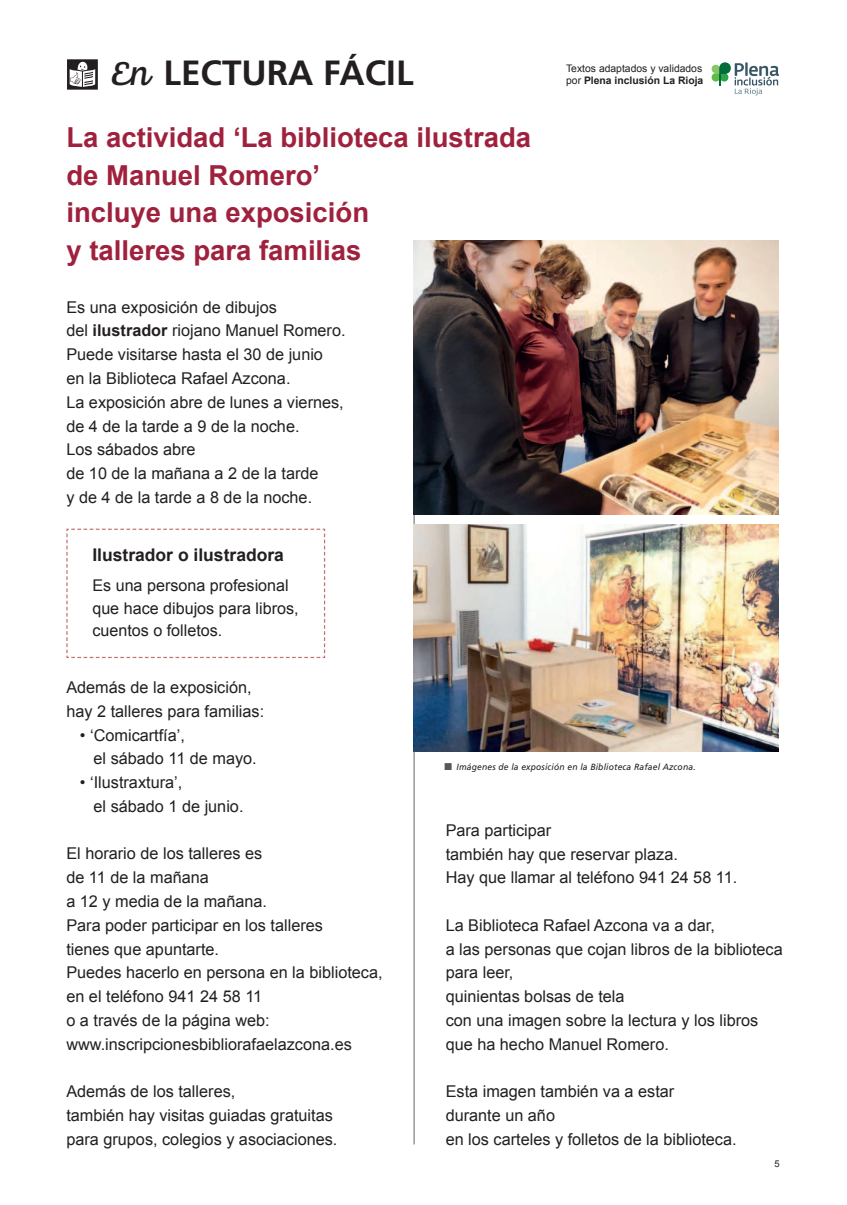
<style>
.page{position:relative;width:847px;height:1205px;background:#fff}
.page>*{position:absolute;margin:0;border:0;box-sizing:border-box;transform-origin:0 0}
.t1{font:700 35px "Frutiger LT Std";color:#231f20}
.t2{font:700 27.5px/37.5px "Arial";color:#9f213d}
.t3{font:700 17.5px "Arial";color:#231f20}
.t4{font:16.25px/23.8px "Arial";color:#231f20}
.t5{font:16.12px/22.5px "Arial";color:#231f20}
.t6{font:10.38px/12px "Arial";color:#231f20}
.t7{font:9.38px "Arial";color:#231f20}
.t8{font:italic 9px "Frutiger LT Std";letter-spacing:.02em;color:#231f20;scale:.95 1}
.s1{font-family:"Alianza Script 500";font-weight:400}
.s2{font-weight:700}
.s3{color:#57585a}
</style>
<div class="page">
<svg style="left:66px;top:528px;width:260px;height:130px"></svg>
<svg style="left:67px;top:59px;width:31px;height:31px"></svg>
<svg style="left:711px;top:62px;width:68px;height:33px"></svg>
<hr style="left:413px;top:240px;width:2px;height:904px;background:#808285">
<img style="left:414px;top:240px;width:365px;height:274px">
<img style="left:414px;top:524px;width:365px;height:227px">
<h1 class="t1" style="left:112px;top:54px;width:303px"><span class="s1">En</span> LECTURA FÁCIL</h1>
<h2 class="t2" style="left:66px;top:121px;width:466px">La actividad ‘La biblioteca ilustrada de Manuel Romero’<br>incluye una exposición<br>y talleres para familias</h2>
<p class="t4" style="left:66px;top:296px;width:281px">Es una exposición de dibujos<br>del <span class="s2">ilustrador</span> riojano Manuel Romero.<br>Puede visitarse hasta el 30 de junio<br>en la Biblioteca Rafael Azcona.<br>La exposición abre de lunes a viernes, de 4 de la tarde a 9 de la noche.<br>Los sábados abre<br>de 10 de la mañana a 2 de la tarde<br>y de 4 de la tarde a 8 de la noche.</p>
<p class="t3" style="left:92px;top:548px;width:193px">Ilustrador o ilustradora</p>
<p class="t5" style="left:92px;top:575px;width:208px">Es una persona profesional que hace dibujos para libros, cuentos o folletos.</p>
<p class="t6" style="left:566px;top:63px;width:139px">Textos adaptados y validados por <span class="s2">Plena inclusión La Rioja</span></p>
<p class="t4" style="left:66px;top:676px;width:199px">Además de la exposición, hay 2 talleres para familias:</p>
<p class="t4" style="left:93px;top:724px;width:165px;text-indent:-14px">• ‘Comicartfía’,<br>el sábado 11 de mayo.</p>
<p class="t4" style="left:93px;top:771px;width:151px;text-indent:-14px">• ‘Ilustraxtura’,<br>el sábado 1 de junio.</p>
<p class="t4" style="left:66px;top:843px;width:318px">El horario de los talleres es<br>de 11 de la mañana<br>a 12 y media de la mañana.<br>Para poder participar en los talleres<br>tienes que apuntarte.<br>Puedes hacerlo en persona en la biblioteca, en el teléfono 941 24 58 11<br>o a través de la página web: www.inscripcionesbibliorafaelazcona.es</p>
<p class="t4" style="left:66px;top:1080px;width:272px">Además de los talleres,<br>también hay visitas guiadas gratuitas para grupos, colegios y asociaciones.</p>
<p class="t8" style="left:444px;top:762px;width:266px"><span class="s3">■</span> Imágenes de la exposición en la Biblioteca Rafael Azcona.</p>
<p class="t4" style="left:445px;top:819px;width:293px">Para participar<br>también hay que reservar plaza.<br>Hay que llamar al teléfono 941 24 58 11.</p>
<p class="t4" style="left:445px;top:914px;width:338px">La Biblioteca Rafael Azcona va a dar,<br>a las personas que cojan libros de la biblioteca para leer,<br>quinientas bolsas de tela<br>con una imagen sobre la lectura y los libros que ha hecho Manuel Romero.</p>
<p class="t4" style="left:445px;top:1080px;width:292px">Esta imagen también va a estar<br>durante un año<br>en los carteles y folletos de la biblioteca.</p>
<p class="t7" style="left:774px;top:1159px;width:7px">5</p>
</div>
